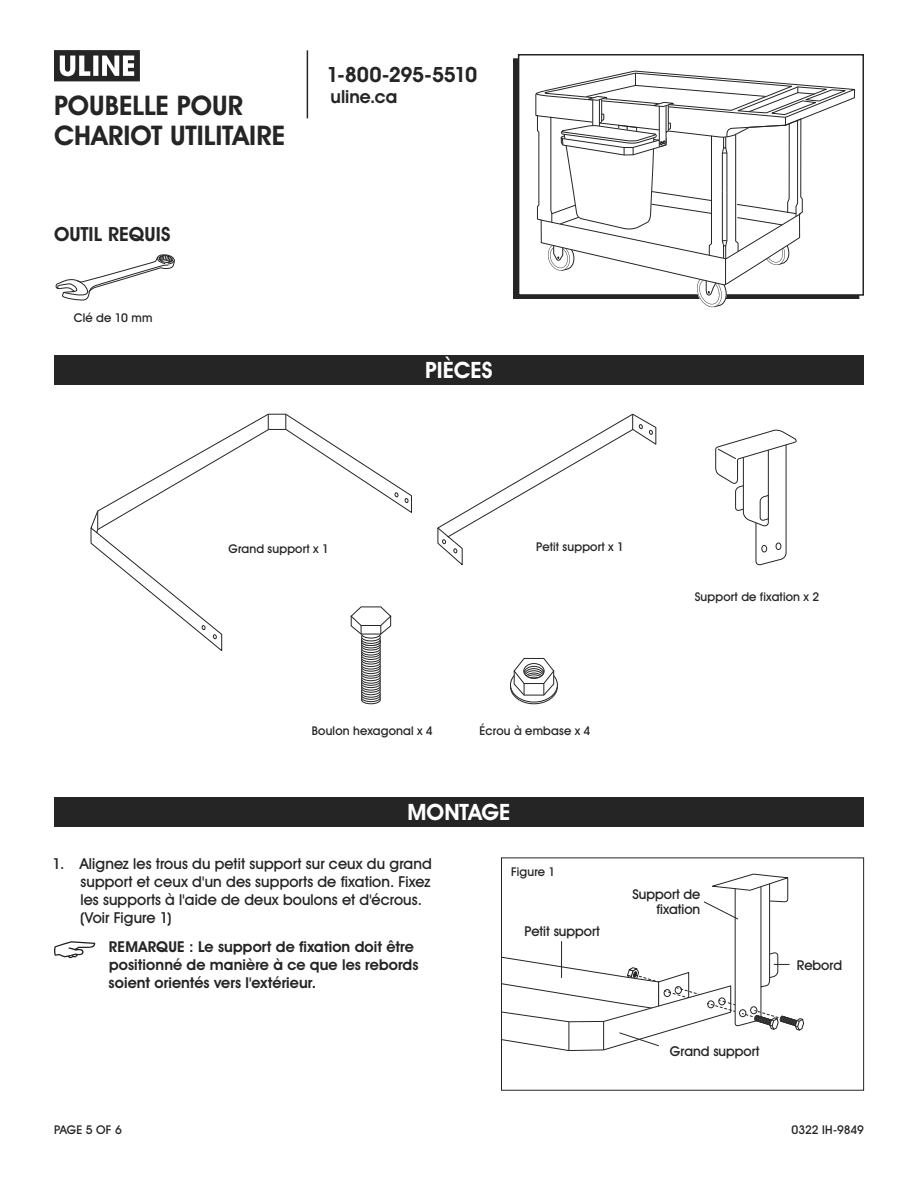
<style>
.page{position:relative;width:918px;height:1188px;background:#fff}
.page>*{position:absolute;margin:0;border:0;box-sizing:border-box;transform-origin:0 0}
.t1{font:700 27px/30px "Uline Two Knine";color:#252525}
.t2{font:700 22.5px "Uline Two Knine";color:#fff}
.t3{font:700 21px "Uline Two Knine";letter-spacing:-.02em;color:#252525}
.t4{font:700 19.5px "Uline Two Knine";letter-spacing:.005em;color:#252525}
.t5{font:700 18px "Uline Two Knine";color:#252525}
.t6{font:15px/18px "Uline Two Knine";letter-spacing:.005em;color:#252525}
.t7{font:700 15px/18px "Uline Two Knine";letter-spacing:.005em;color:#252525}
.t8{font:13.5px/15px "Uline Two Knine";color:#252525;text-align:right}
.t9{font:12px "Uline Two Knine";letter-spacing:.015em;color:#252525}
.t10{font:12px "Uline Two Knine";letter-spacing:-.01em;color:#252525}
</style>
<div class="page">
<hr style="left:307px;top:50px;width:1px;height:68px;background:#252525">
<svg style="left:54px;top:50px;width:86px;height:31px"></svg>
<svg style="left:437px;top:413px;width:220px;height:153px"></svg>
<svg style="left:90px;top:413px;width:322px;height:238px"></svg>
<svg style="left:285px;top:414px;width:1px;height:15px"></svg>
<svg style="left:268px;top:414px;width:1px;height:16px"></svg>
<svg style="left:97px;top:511px;width:1px;height:19px"></svg>
<svg style="left:394px;top:492px;width:15px;height:12px"></svg>
<svg style="left:201px;top:624px;width:5px;height:7px"></svg>
<svg style="left:212px;top:634px;width:5px;height:6px"></svg>
<svg style="left:715px;top:429px;width:82px;height:137px"></svg>
<div style="left:361px;top:696px;width:20px;height:8px;border:1px solid #252525;border-radius:50%"></div>
<div style="left:361px;top:693px;width:20px;height:9px;border:1px solid #252525;border-radius:50%"></div>
<div style="left:361px;top:691px;width:20px;height:9px;border:1px solid #252525;border-radius:50%"></div>
<svg style="left:362px;top:689px;width:18px;height:8px"></svg>
<div style="left:361px;top:689px;width:20px;height:9px;border:1px solid #252525;border-radius:50%"></div>
<div style="left:361px;top:687px;width:20px;height:8px;border:1px solid #252525;border-radius:50%"></div>
<svg style="left:362px;top:684px;width:18px;height:8px"></svg>
<div style="left:361px;top:684px;width:20px;height:9px;border:1px solid #252525;border-radius:50%"></div>
<div style="left:361px;top:682px;width:20px;height:8px;border:1px solid #252525;border-radius:50%"></div>
<div style="left:361px;top:679px;width:20px;height:9px;border:1px solid #252525;border-radius:50%"></div>
<div style="left:361px;top:677px;width:20px;height:9px;border:1px solid #252525;border-radius:50%"></div>
<svg style="left:362px;top:675px;width:18px;height:8px"></svg>
<div style="left:361px;top:675px;width:20px;height:9px;border:1px solid #252525;border-radius:50%"></div>
<div style="left:361px;top:672px;width:20px;height:9px;border:1px solid #252525;border-radius:50%"></div>
<svg style="left:362px;top:670px;width:18px;height:8px"></svg>
<div style="left:361px;top:670px;width:20px;height:9px;border:1px solid #252525;border-radius:50%"></div>
<div style="left:361px;top:668px;width:20px;height:8px;border:1px solid #252525;border-radius:50%"></div>
<div style="left:361px;top:665px;width:20px;height:9px;border:1px solid #252525;border-radius:50%"></div>
<svg style="left:362px;top:663px;width:18px;height:8px"></svg>
<div style="left:361px;top:663px;width:20px;height:9px;border:1px solid #252525;border-radius:50%"></div>
<div style="left:361px;top:661px;width:20px;height:8px;border:1px solid #252525;border-radius:50%"></div>
<svg style="left:362px;top:659px;width:18px;height:8px"></svg>
<div style="left:361px;top:658px;width:20px;height:9px;border:1px solid #252525;border-radius:50%"></div>
<div style="left:361px;top:656px;width:20px;height:8px;border:1px solid #252525;border-radius:50%"></div>
<div style="left:361px;top:654px;width:20px;height:8px;border:1px solid #252525;border-radius:50%"></div>
<div style="left:361px;top:651px;width:20px;height:9px;border:1px solid #252525;border-radius:50%"></div>
<svg style="left:362px;top:649px;width:18px;height:8px"></svg>
<div style="left:361px;top:649px;width:20px;height:9px;border:1px solid #252525;border-radius:50%"></div>
<div style="left:361px;top:647px;width:20px;height:8px;border:1px solid #252525;border-radius:50%"></div>
<svg style="left:362px;top:645px;width:18px;height:8px"></svg>
<div style="left:361px;top:644px;width:20px;height:9px;border:1px solid #252525;border-radius:50%"></div>
<div style="left:361px;top:642px;width:20px;height:8px;border:1px solid #252525;border-radius:50%"></div>
<div style="left:361px;top:640px;width:20px;height:8px;border:1px solid #252525;border-radius:50%"></div>
<div style="left:361px;top:637px;width:20px;height:9px;border:1px solid #252525;border-radius:50%"></div>
<svg style="left:362px;top:636px;width:18px;height:7px"></svg>
<div style="left:361px;top:635px;width:20px;height:9px;border:1px solid #252525;border-radius:50%"></div>
<div style="left:361px;top:633px;width:20px;height:8px;border:1px solid #252525;border-radius:50%"></div>
<svg style="left:350px;top:606px;width:42px;height:33px"></svg>
<svg style="left:511px;top:669px;width:46px;height:35px"></svg>
<div style="left:510px;top:669px;width:48px;height:35px;border:1px solid #252525;border-radius:50%"></div>
<div style="left:511px;top:668px;width:46px;height:34px;background:#fff;border-radius:50%"></div>
<div style="left:510px;top:667px;width:48px;height:35px;border:1px solid #252525;border-radius:50%"></div>
<svg style="left:513px;top:658px;width:42px;height:38px"></svg>
<div style="left:501px;top:858px;width:363px;height:233px;border:1px solid #252525"></div>
<svg style="left:501px;top:873px;width:303px;height:178px"></svg>
<svg style="left:54px;top:941px;width:41px;height:17px"></svg>
<div style="left:54px;top:797px;width:810px;height:30px;background:#252525"></div>
<div style="left:54px;top:355px;width:810px;height:30px;background:#252525"></div>
<div style="left:518px;top:54px;width:346px;height:242px;border:2px solid #252525"></div>
<svg style="left:536px;top:70px;width:320px;height:238px"></svg>
<svg style="left:55px;top:254px;width:120px;height:47px"></svg>
<h1 class="t1" style="left:54px;top:90px;width:233px">POUBELLE POUR<br>CHARIOT UTILITAIRE</h1>
<h3 class="t4" style="left:54px;top:223px;width:118px">OUTIL REQUIS</h3>
<p class="t9" style="left:74px;top:310px;width:80px">Clé de 10 mm</p>
<h3 class="t3" style="left:326px;top:62px;width:152px">1-800-295-5510</h3>
<p class="t5" style="left:330px;top:86px;width:68px">uline.ca</p>
<h2 class="t2" style="left:425px;top:357px;width:69px">PIÈCES</h2>
<p class="t9" style="left:229px;top:542px;width:102px">Grand support x 1</p>
<p class="t9" style="left:536px;top:540px;width:89px">Petit support x 1</p>
<p class="t9" style="left:695px;top:590px;width:126px">Support de fixation x 2</p>
<p class="t9" style="left:312px;top:724px;width:123px">Boulon hexagonal x 4</p>
<p class="t9" style="left:480px;top:724px;width:112px">Écrou à embase x 4</p>
<h2 class="t2" style="left:407px;top:798px;width:105px">MONTAGE</h2>
<p class="t6" style="left:80px;top:855px;width:353px;text-indent:-27px">1. Alignez les trous du petit support sur ceux du grand support et ceux d'un des supports de fixation. Fixez les supports à l'aide de deux boulons et d'écrous. (Voir Figure 1)</p>
<p class="t7" style="left:109px;top:937px;width:311px">REMARQUE : Le support de fixation doit être positionné de manière à ce que les rebords soient orientés vers l'extérieur.</p>
<p class="t9" style="left:511px;top:864px;width:46px">Figure 1</p>
<p class="t8" style="left:524px;top:924px;width:77px">Petit support</p>
<p class="t8" style="left:633px;top:886px;width:69px">Support de fixation</p>
<p class="t8" style="left:670px;top:1044px;width:91px">Grand support</p>
<p class="t8" style="left:797px;top:957px;width:47px">Rebord</p>
<p class="t9" style="left:54px;top:1122px;width:69px">PAGE 5 OF 6</p>
<p class="t10" style="left:792px;top:1122px;width:74px">0322 IH-9849</p>
</div>
